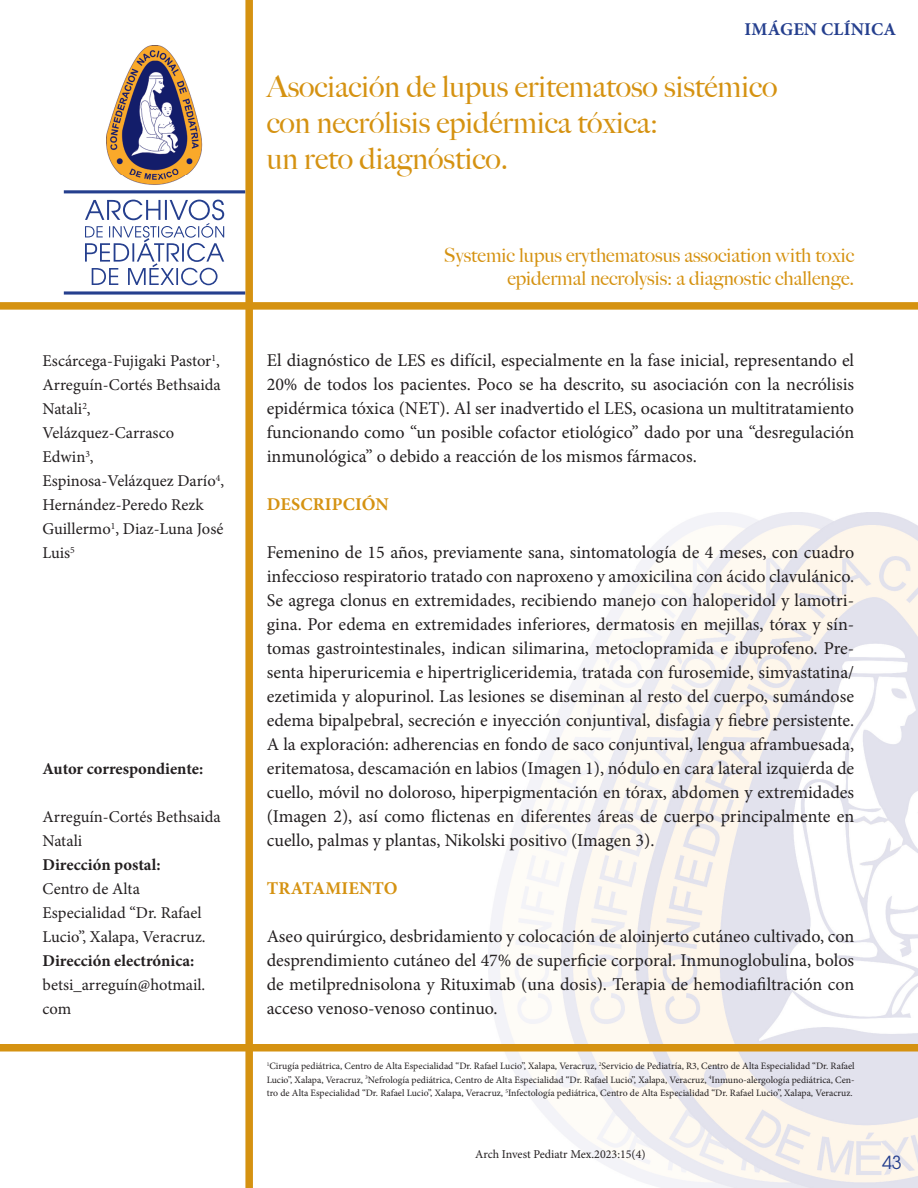
<style>
.page{position:relative;width:918px;height:1188px;background:#fff}
.page>*{position:absolute;margin:0;border:0;box-sizing:border-box;transform-origin:0 0}
.Texto{font:500 30px "Big Caslon";color:#d59211}
.Texto-2{font:500 19.5px "Big Caslon";color:#d59211}
.t1{font:18px/24px "Minion Pro";color:#231f20;text-align:justify}
.Cuerpo_A{font:700 18px "Minion Pro";letter-spacing:.01em;color:#d59211}
.Texto-3{font:700 18px "Minion Pro";letter-spacing:.01em;color:#253f8e}
.t2{font:18px "Te X Gyre Adventor";color:#253f8e}
.Texto-4{font:16.5px/24px "Minion Pro";color:#231f20}
.Texto-5{font:700 16.5px "Minion Pro";color:#231f20}
.t3{font:12px "Minion Pro";color:#231f20}
.Cuerpo_A-2{font:9.75px/13.5px "Minion Pro";color:#231f20;text-align:justify}
</style>
<div class="page">
<hr style="left:64px;top:190px;width:181px;height:3px;background:#253f8e">
<svg style="left:64px;top:291px;width:181px;height:4px"></svg>
<svg style="left:85px;top:200px;width:139px;height:85px"></svg>
<img style="left:106px;top:46px;width:97px;height:139px">
<svg style="left:629px;top:565px;width:8px;height:616px"></svg>
<img style="left:637px;top:512px;width:281px;height:676px">
<div style="left:0;top:302px;width:918px;height:8px;background:#d59211"></div>
<div style="left:0;top:1044px;width:918px;height:8px;background:#d59211"></div>
<div style="left:245px;top:0;width:8px;height:1188px;background:#d59211"></div>
<p class="Texto-4" style="left:43px;top:349px;width:183px">Escárcega-Fujigaki Pastor<sup>1</sup>,<br>Arreguín-Cortés Bethsaida<br>Natali<sup>2</sup>,<br>Velázquez-Carrasco<br>Edwin<sup>3</sup>,<br>Espinosa-Velázquez Darío<sup>4</sup>,<br>Hernández-Peredo Rezk<br>Guillermo<sup>1</sup>, Diaz-Luna José<br>Luis<sup>5</sup></p>
<p class="Texto-5" style="left:43px;top:757px;width:162px">Autor correspondiente:</p>
<p class="Texto-4" style="left:43px;top:805px;width:180px">Arreguín-Cortés Bethsaida<br>Natali</p>
<p class="Texto-5" style="left:43px;top:853px;width:120px">Dirección postal:</p>
<p class="Texto-4" style="left:43px;top:877px;width:165px">Centro de Alta<br>Especialidad “Dr. Rafael<br>Lucio”, Xalapa, Veracruz.</p>
<p class="Texto-5" style="left:43px;top:949px;width:153px">Dirección electrónica:</p>
<p class="Texto-4" style="left:43px;top:973px;width:164px">betsi_arreguín@hotmail. com</p>
<p class="Texto-3" style="left:745px;top:16px;width:153px">IMÁGEN CLÍNICA</p>
<p class="Texto" style="left:267px;top:62px;width:512px">Asociación de lupus eritematoso sistémico</p>
<p class="Texto" style="left:267px;top:98px;width:393px">con necrólisis epidérmica tóxica:</p>
<p class="Texto" style="left:267px;top:134px;width:243px">un reto diagnóstico.</p>
<p class="Texto-2" style="left:444px;top:239px;width:412px">Systemic lupus erythematosus association with toxic</p>
<p class="Texto-2" style="left:507px;top:262px;width:348px">epidermal necrolysis: a diagnostic challenge.</p>
<p class="t1" style="left:267px;top:348px;width:589px">El diagnóstico de LES es difícil, especialmente en la fase inicial, representando el 20% de todos los pacientes. Poco se ha descrito, su asociación con la necrólisis epidérmica tóxica (NET). Al ser inadvertido el LES, ocasiona un multitratamiento funcionando como “un posible cofactor etiológico” dado por una “desregulación inmunológica” o debido a reacción de los mismos fármacos.</p>
<p class="Cuerpo_A" style="left:267px;top:492px;width:124px">DESCRIPCIÓN</p>
<p class="t1" style="left:267px;top:540px;width:589px">Femenino de 15 años, previamente sana, sintomatología de 4 meses, con cuadro infeccioso respiratorio tratado con naproxeno y amoxicilina con ácido clavulánico.<br>Se agrega clonus en extremidades, recibiendo manejo con haloperidol y lamotri&shy;gina. Por edema en extremidades inferiores, dermatosis en mejillas, tórax y sín&shy;tomas gastrointestinales, indican silimarina, metoclopramida e ibuprofeno. Pre&shy;senta hiperuricemia e hipertrigliceridemia, tratada con furosemide, simvastatina/ ezetimida y alopurinol. Las lesiones se diseminan al resto del cuerpo, sumándose edema bipalpebral, secreción e inyección conjuntival, disfagia y fiebre persistente.<br>A la exploración: adherencias en fondo de saco conjuntival, lengua aframbuesada, eritematosa, descamación en labios (Imagen 1), nódulo en cara lateral izquierda de cuello, móvil no doloroso, hiperpigmentación en tórax, abdomen y extremidades (Imagen 2), así como flictenas en diferentes áreas de cuerpo principalmente en cuello, palmas y plantas, Nikolski positivo (Imagen 3).</p>
<p class="Cuerpo_A" style="left:267px;top:876px;width:132px">TRATAMIENTO</p>
<p class="t1" style="left:267px;top:924px;width:589px">Aseo quirúrgico, desbridamiento y colocación de aloinjerto cutáneo cultivado, con desprendimiento cutáneo del 47% de superficie corporal. Inmunoglobulina, bolos de metilprednisolona y Rituximab (una dosis). Terapia de hemodiafiltración con acceso venoso-venoso continuo.</p>
<p class="Cuerpo_A-2" style="left:267px;top:1059px;width:590px"><sup>1</sup>Cirugía pediátrica, Centro de Alta Especialidad “Dr. Rafael Lucio”, Xalapa, Veracruz, <sup>2</sup>Servicio de Pediatría, R3, Centro de Alta Especialidad “Dr. Rafael Lucio”, Xalapa, Veracruz, <sup>3</sup>Nefrología pediátrica, Centro de Alta Especialidad “Dr. Rafael Lucio”, Xalapa, Veracruz, <sup>4</sup>Inmuno-alergología pediátrica, Cen&shy;tro de Alta Especialidad “Dr. Rafael Lucio”, Xalapa, Veracruz, <sup>5</sup>Infectología pediátrica, Centro de Alta Especialidad “Dr. Rafael Lucio”, Xalapa, Veracruz.</p>
<p class="t3" style="left:475px;top:1146px;width:172px">Arch Invest Pediatr Mex.2023:15(4)</p>
<p class="t2" style="left:882px;top:1149px;width:21px">43</p>
</div>
